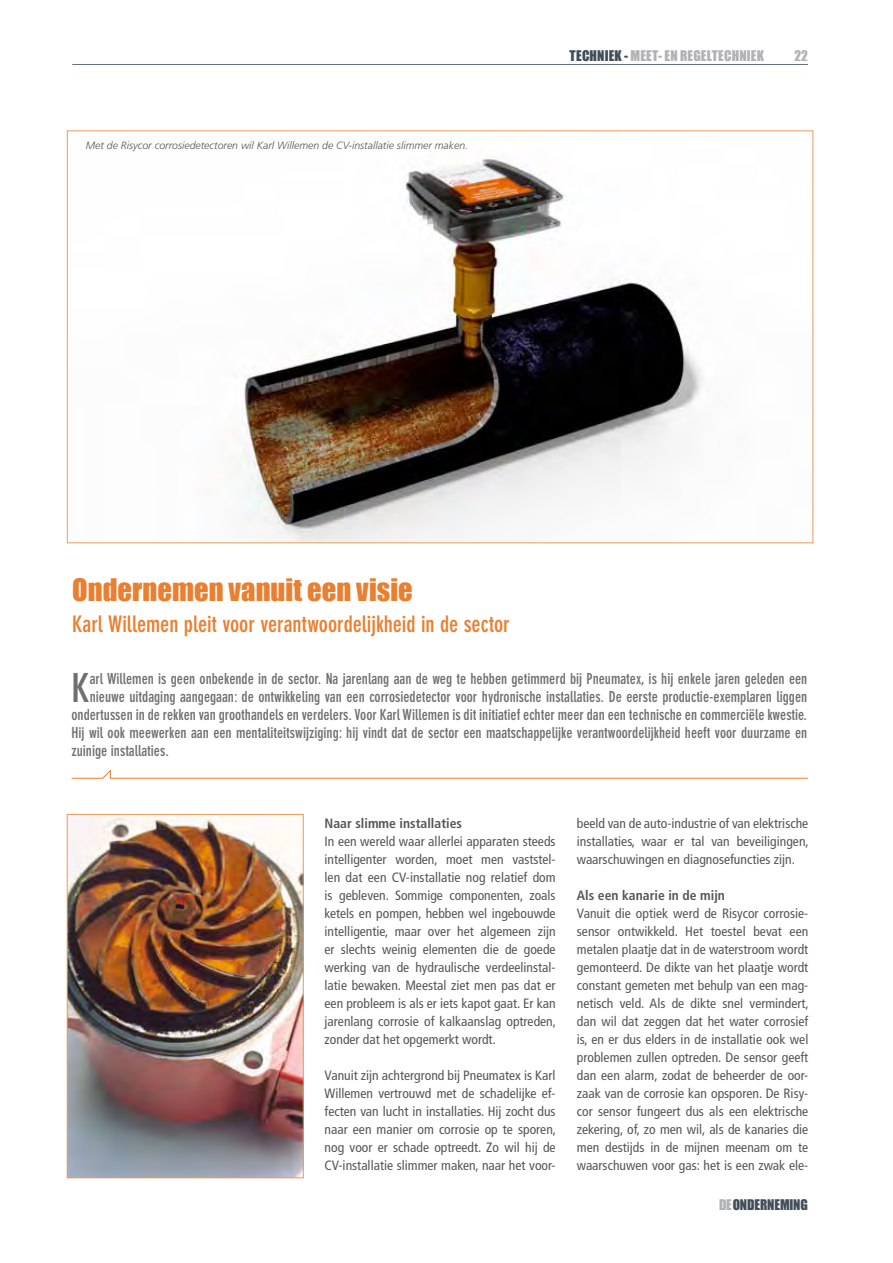
<style>
.page{position:relative;width:893px;height:1263px;background:#fff}
.page>*{position:absolute;margin:0;border:0;box-sizing:border-box;transform-origin:0 0}
.t1{font:700 condensed 39.45px "DIN Neuzeit Grotesk";color:#6f6f6e}
.t2{font:28.5px "Impact";color:#e97f30}
.t3{font:700 condensed 22.5px "DIN Neuzeit Grotesk";letter-spacing:-.005em;color:#e97f30}
.t4{font:700 condensed 15px "DIN Neuzeit Grotesk";color:#6f6f6e}
.t5{font:condensed 13.5px/18px "Frutiger LT Std";color:#565656;text-align:justify}
.t6{font:700 condensed 13.5px "Frutiger LT Std";color:#565656}
.t7{font:13.5px "Impact";letter-spacing:.01em;color:#b1b2b3}
.t8{font:13.5px "Impact";letter-spacing:-.01em;color:#424d5a}
.t9{font:italic 300 10.5px "Frutiger LT";color:#565656}
.s1{color:#424d5a}
.s2{color:#b1b2b3}
</style>
<div class="page">
<hr style="left:72px;top:64px;width:736px;height:1px;background:#646f7d">
<img style="left:229px;top:156px;width:474px;height:385px">
<hr style="left:72px;top:778px;width:30px;height:1px;background:#e97f30">
<hr style="left:111px;top:778px;width:696px;height:1px;background:#e97f30">
<svg style="left:102px;top:770px;width:9px;height:9px"></svg>
<img style="left:69px;top:816px;width:232px;height:360px">
<div style="left:67px;top:814px;width:236px;height:364px;border:1px solid #ef9a58"></div>
<p class="t9" style="left:86px;top:139px;width:384px">Met de Risycor corrosiedetectoren wil Karl Willemen de CV-installatie slimmer maken.</p>
<p class="t7" style="left:570px;top:45px;width:196px"><span class="s1">TECHNIEK -</span> MEET- EN REGELTECHNIEK</p>
<p class="t7" style="left:794px;top:45px;width:15px">22</p>
<h2 class="t2" style="left:72px;top:568px;width:342px">Ondernemen vanuit een visie</h2>
<h3 class="t3" style="left:72px;top:611px;width:439px">Karl Willemen pleit voor verantwoordelijkheid in de sector</h3>
<h1 class="t1" style="left:72px;top:665px;width:20px">K</h1>
<p class="t4" style="left:90px;top:670px;width:719px">arl Willemen is geen onbekende in de sector. Na jarenlang aan de weg te hebben getimmerd bij Pneumatex, is hij enkele jaren geleden een</p>
<p class="t4" style="left:90px;top:688px;width:719px">nieuwe uitdaging aangegaan: de ontwikkeling van een corrosiedetector voor hydronische installaties. De eerste productie-exemplaren liggen</p>
<p class="t4" style="left:72px;top:706px;width:737px">ondertussen in de rekken van groothandels en verdelers. Voor Karl Willemen is dit initiatief echter meer dan een technische en commerciële kwestie.</p>
<p class="t4" style="left:72px;top:724px;width:737px">Hij wil ook meewerken aan een mentaliteitswijziging: hij vindt dat de sector een maatschappelijke verantwoordelijkheid heeft voor duurzame en</p>
<p class="t4" style="left:72px;top:742px;width:99px">zuinige installaties.</p>
<p class="t6" style="left:325px;top:815px;width:139px">Naar slimme installaties</p>
<p class="t5" style="left:325px;top:832px;width:233px">In een wereld waar allerlei apparaten steeds intelligenter worden, moet men vaststel&shy;len dat een CV-installatie nog relatief dom is gebleven. Sommige componenten, zoals ketels en pompen, hebben wel ingebouwde intelligentie, maar over het algemeen zijn er slechts weinig elementen die de goede werking van de hydraulische verdeelinstal&shy;latie bewaken. Meestal ziet men pas dat er een probleem is als er iets kapot gaat. Er kan jarenlang corrosie of kalkaanslag optreden, zonder dat het opgemerkt wordt.</p>
<p class="t5" style="left:325px;top:1066px;width:233px">Vanuit zijn achtergrond bij Pneumatex is Karl Willemen vertrouwd met de schadelijke ef&shy;fecten van lucht in installaties. Hij zocht dus naar een manier om corrosie op te sporen, nog voor er schade optreedt. Zo wil hij de CV-installatie slimmer maken, naar het voor-</p>
<p class="t5" style="left:577px;top:814px;width:233px">beeld van de auto-industrie of van elektrische installaties, waar er tal van beveiligingen, waarschuwingen en diagnosefuncties zijn.</p>
<p class="t6" style="left:577px;top:887px;width:150px">Als een kanarie in de mijn</p>
<p class="t5" style="left:577px;top:904px;width:233px">Vanuit die optiek werd de Risycor corrosie&shy;sensor ontwikkeld. Het toestel bevat een metalen plaatje dat in de waterstroom wordt gemonteerd. De dikte van het plaatje wordt constant gemeten met behulp van een mag&shy;netisch veld. Als de dikte snel vermindert, dan wil dat zeggen dat het water corrosief is, en er dus elders in de installatie ook wel problemen zullen optreden. De sensor geeft dan een alarm, zodat de beheerder de oor&shy;zaak van de corrosie kan opsporen. De Risy&shy;cor sensor fungeert dus als een elektrische zekering, of, zo men wil, als de kanaries die men destijds in de mijnen meenam om te waarschuwen voor gas: het is een zwak ele-</p>
<p class="t8" style="left:719px;top:1194px;width:90px"><span class="s2">DE</span> ONDERNEMING</p>
</div>
